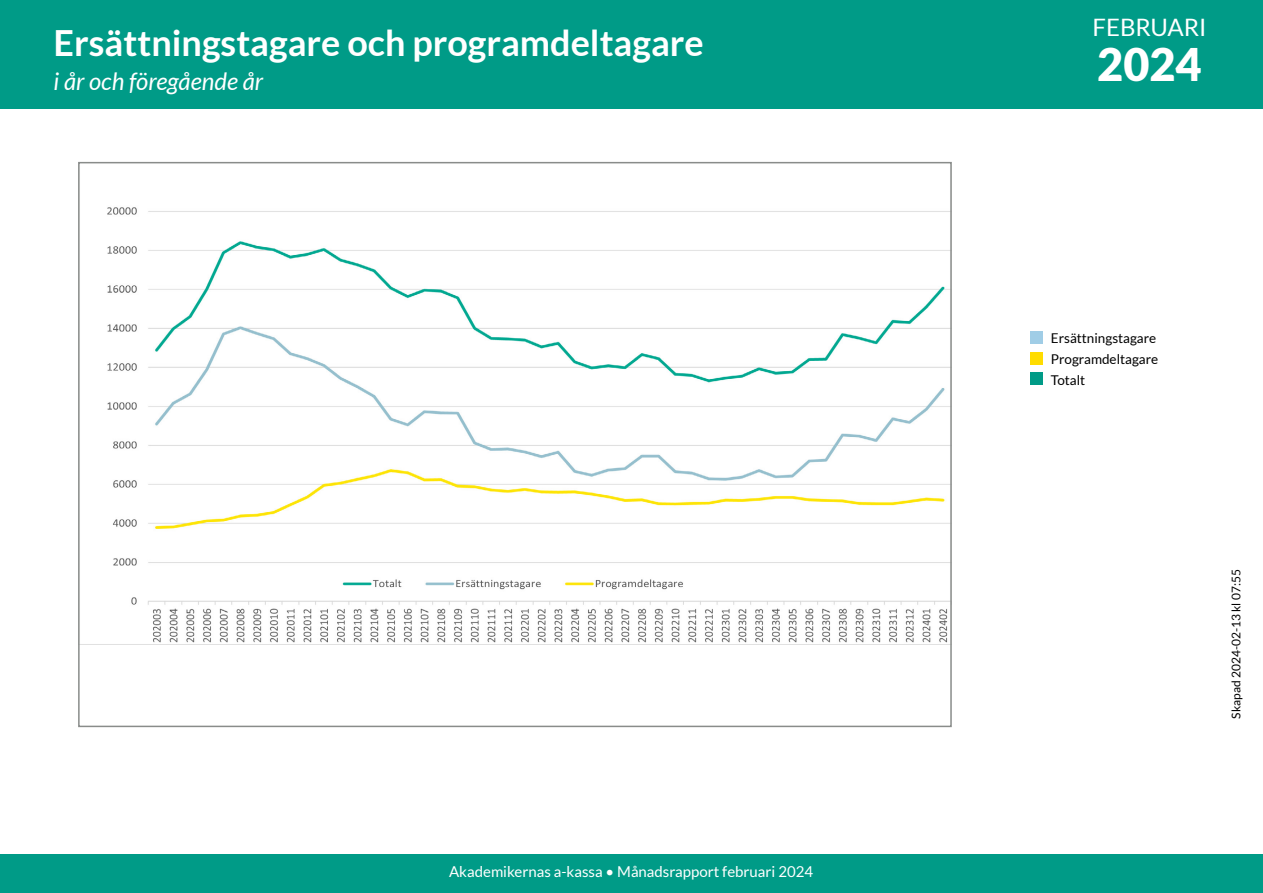
<style>
.page{position:relative;width:1263px;height:893px;background:#fff}
.page>*{position:absolute;margin:0;border:0;box-sizing:border-box;transform-origin:0 0}
.t1{font:900 45px "Lato";color:#fff}
.t2{font:700 36px "Lato";color:#fff}
.t3{font:italic 24px "Lato";color:#fff}
.t4{font:24px "Lato";color:#fff}
.t5{font:15px "Lato";color:#fff}
.t6{font:13.5px/21px "Lato";color:#000}
.t7{font:12px "Lato";color:#000}
</style>
<div class="page">
<div style="left:0;top:855px;width:1263px;height:38px;background:#009b87"></div>
<div style="left:0;top:0;width:1263px;height:108px;background:#009b87"></div>
<div style="left:1030px;top:331px;width:13px;height:12px;background:#a0cde6"></div>
<div style="left:1030px;top:352px;width:13px;height:12px;background:#ffdc00"></div>
<div style="left:1030px;top:373px;width:13px;height:12px;background:#009b87"></div>
<img style="left:81px;top:207px;width:868px;height:438px">
<h2 class="t2" style="left:54px;top:22px;width:652px">Ersättningstagare och programdeltagare</h2>
<h3 class="t3" style="left:54px;top:68px;width:211px">i år och föregående år</h3>
<p class="t5" style="left:449px;top:863px;width:366px">Akademikernas a-kassa • Månadsrapport februari 2024</p>
<h3 class="t4" style="left:1092px;top:14px;width:115px">FEBRUARI</h3>
<h1 class="t1" style="left:1097px;top:38px;width:106px">2024</h1>
<p class="t6" style="left:1051px;top:327px;width:109px">Ersättningstagare<br>Programdeltagare<br>Totalt</p>
<p class="t7" style="left:1229px;top:719px;width:151px;rotate:-90deg">Skapad 2024-02-13 kl 07:55</p>
</div>
